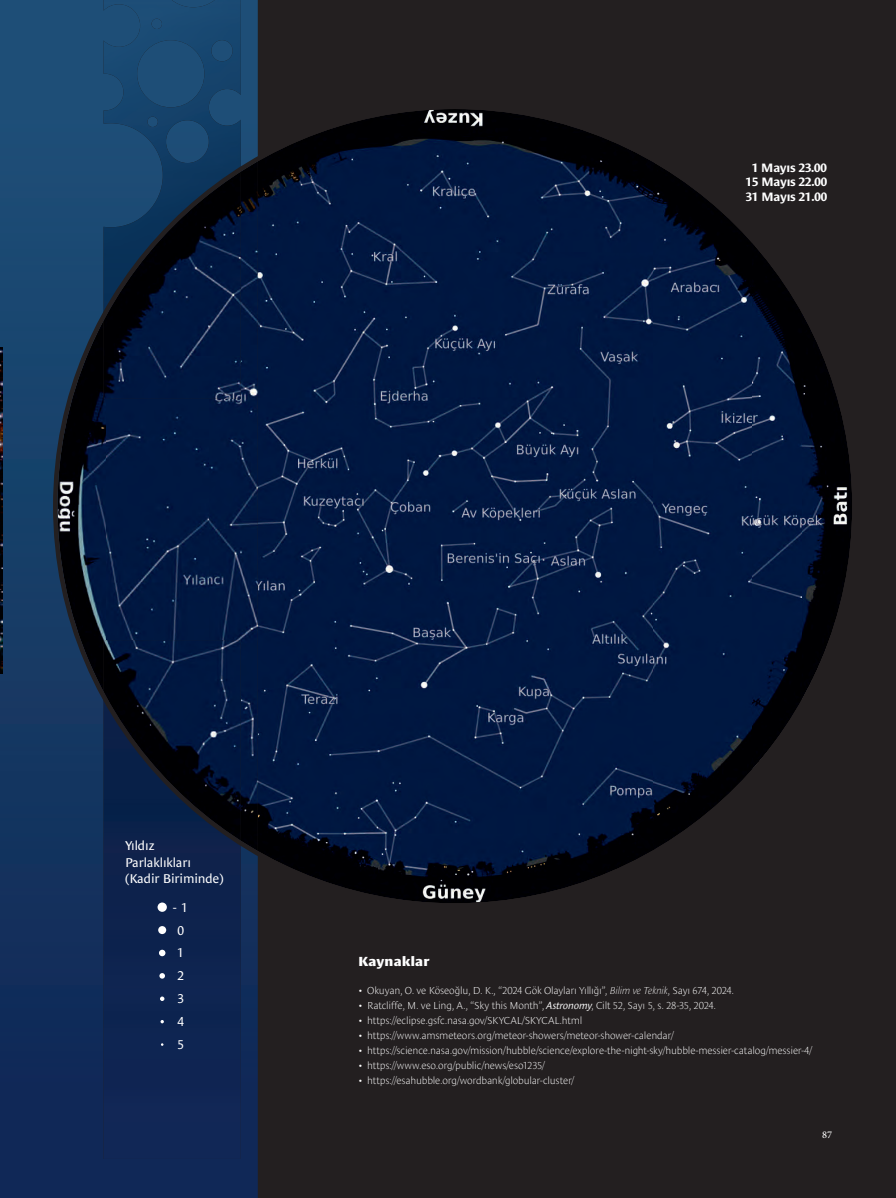
<style>
.page{position:relative;width:896px;height:1198px;background:#fff}
.page>*{position:absolute;margin:0;border:0;box-sizing:border-box;transform-origin:0 0}
.t1{font:700 expanded 13.5px "Le Monde Sans Pro";letter-spacing:.02em;color:#fff}
.t2{font:13.05px/23px "Le Monde Sans Pro";letter-spacing:-.01em;color:#fff}
.t3{font:700 12.45px/15px "Le Monde Sans Pro";letter-spacing:-.01em;color:#fff;text-align:center}
.t4{font:300 expanded 10.35px "Le Monde Sans Pro";letter-spacing:-.02em;color:#fff}
.t5{font:500 10.35px "Minion Pro";color:#fff}
.s1{font-style:italic}
.s2{font-weight:400;font-style:italic;font-stretch:normal}
</style>
<div class="page">
<div style="left:0;top:0;width:895px;height:1198px;background:#231f20"></div>
<svg style="left:0;top:0;width:258px;height:1198px;background:#153965"></svg>
<img style="left:104px;top:0;width:137px;height:172px">
<div style="left:104px;top:841px;width:137px;height:318px;background:#0e2451"></div>
<img style="left:258px;top:110px;width:395px;height:793px">
<img style="left:653px;top:162px;width:99px;height:688px">
<img style="left:752px;top:243px;width:50px;height:526px">
<img style="left:802px;top:314px;width:49px;height:384px">
<img style="left:207px;top:161px;width:51px;height:690px">
<img style="left:57px;top:320px;width:50px;height:372px">
<div style="left:107px;top:399px;width:101px;height:241px;background:#001841"></div>
<img style="left:104px;top:172px;width:137px;height:227px">
<img style="left:104px;top:640px;width:137px;height:201px">
<svg style="left:157px;top:902px;width:10px;height:10px"></svg>
<div style="left:158px;top:926px;width:8px;height:8px;background:#fff;border-radius:50%"></div>
<svg style="left:159px;top:950px;width:6px;height:6px"></svg>
<svg style="left:159px;top:973px;width:6px;height:6px"></svg>
<svg style="left:160px;top:996px;width:4px;height:5px"></svg>
<svg style="left:160px;top:1020px;width:4px;height:3px"></svg>
<img style="left:0;top:348px;width:3px;height:325px">
<p class="t3" style="left:745px;top:161px;width:83px">1 Mayıs 23.00<br>15 Mayıs 22.00<br>31 Mayıs 21.00</p>
<p class="t2" style="left:125px;top:838px;width:100px;line-height:16.5px">Yıldız<br>Parlaklıkları (Kadir Biriminde)</p>
<p class="t2" style="left:173px;top:896px;width:16px;text-align:center">- 1<br>0<br>1<br>2<br>3<br>4<br>5</p>
<h1 class="t1" style="left:358px;top:956px;width:73px">Kaynaklar</h1>
<p class="t4" style="left:358px;top:987px;width:377px">• Okuyan, O. ve Köseoğlu, D. K., “2024 Gök Olayları Yıllığı”, <span class="s1">Bilim ve Teknik</span>, Sayı 674, 2024.</p>
<p class="t4" style="left:358px;top:1002px;width:359px">• Ratcliffe, M. ve Ling, A., “Sky this Month”, <span class="s2">Astronomy</span>, Cilt 52, Sayı 5, s. 28-35, 2024.</p>
<p class="t4" style="left:358px;top:1017px;width:225px">• https://eclipse.gsfc.nasa.gov/SKYCAL/SKYCAL.html</p>
<p class="t4" style="left:358px;top:1032px;width:316px">• https://www.amsmeteors.org/meteor-showers/meteor-shower-calendar/</p>
<p class="t4" style="left:358px;top:1047px;width:455px">• https://science.nasa.gov/mission/hubble/science/explore-the-night-sky/hubble-messier-catalog/messier-4/</p>
<p class="t4" style="left:358px;top:1062px;width:188px">• https://www.eso.org/public/news/eso1235/</p>
<p class="t4" style="left:358px;top:1077px;width:217px">• https://esahubble.org/wordbank/globular-cluster/</p>
<p class="t5" style="left:822px;top:1128px;width:12px">87</p>
</div>
